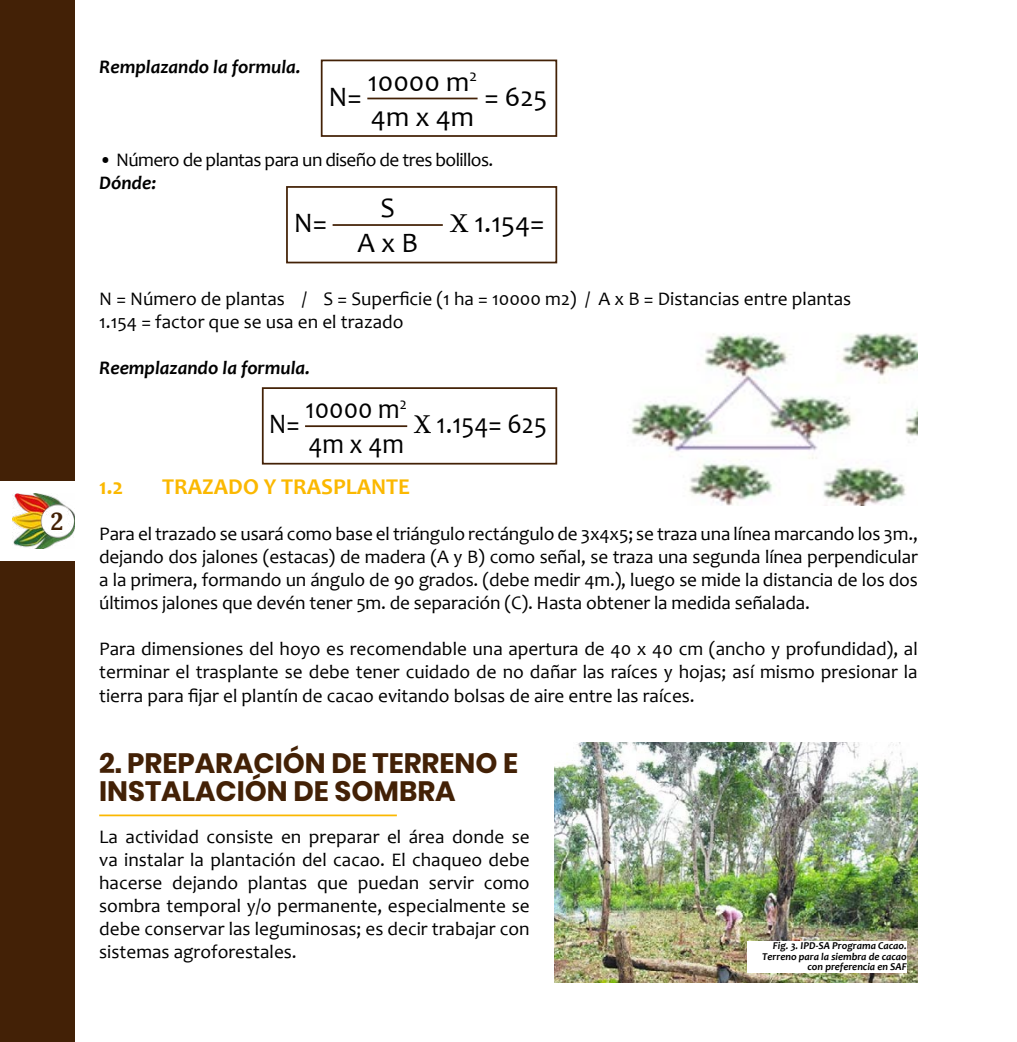
<style>
.page{position:relative;width:1017px;height:1042px;background:#fff}
.page>*{position:absolute;margin:0;border:0;box-sizing:border-box;transform-origin:0 0}
.t1{font:28.35px/35px "Candara";color:#000;text-align:center}
.t2{font:28.35px/35px "Candara";color:#000;scale:.93 1}
.t3{font:700 28px/28px "Poppins";color:#432106}
.t4{font:700 24.5px "Lora";color:#432106}
.t5{font:700 22.75px "Candara";color:#fbb800}
.t6{font:19.25px/23.1px "Candara";color:#000;text-align:justify}
.t7{font:19.25px/23.1px "Candara";letter-spacing:-.03em;color:#000}
.t8{font:italic 700 19.25px "Candara";color:#000}
.t9{font:italic 700 10.5px/10.5px "Candara";color:#000;text-align:right}
.s1{font-weight:700}
.s2{font-weight:700;font-style:italic}
.s3{font-family:"Alice"}
</style>
<div class="page">
<div style="left:0;top:0;width:74px;height:1042px;background:#432106"></div>
<div style="left:0;top:481px;width:99px;height:80px;background:#fff"></div>
<img style="left:13px;top:493px;width:61px;height:56px">
<hr style="left:99px;top:814px;width:298px;height:2px;background:#fbb800">
<svg style="left:286px;top:186px;width:272px;height:78px"></svg>
<svg style="left:261px;top:387px;width:297px;height:78px"></svg>
<img style="left:631px;top:333px;width:287px;height:173px">
<svg style="left:320px;top:59px;width:238px;height:78px"></svg>
<img style="left:554px;top:742px;width:364px;height:241px">
<div style="left:748px;top:941px;width:159px;height:32px;background:#fff"></div>
<p class="t4" style="left:51px;top:505px;width:15px">2</p>
<p class="t8" style="left:99px;top:55px;width:203px">Remplazando la formula.</p>
<h1 class="t1" style="left:368px;top:64px;width:111px;text-align:left">10000 m<sup>2<br></sup>4m x 4m</h1>
<h1 class="t1" style="left:328px;top:79px;width:35px">N=</h1>
<h1 class="t1" style="left:484px;top:79px;width:65px">= 625</h1>
<p class="t7" style="left:99px;top:148px;width:396px"><span class="s1">•</span> Número de plantas para un diseño de tres bolillos.<br><span class="s2">Dónde:</span></p>
<h1 class="t1" style="left:357px;top:190px;width:62px">S<br>A x B</h1>
<h1 class="t1" style="left:294px;top:205px;width:35px">N=</h1>
<h1 class="t1" style="left:450px;top:205px;width:96px"><span class="s3">X</span> 1.154=</h1>
<p class="t6" style="left:99px;top:286px;width:754px">N = Número de plantas / S = Superficie (1 ha = 10000 m2) / A x B = Distancias entre plantas<br>1.154 = factor que se usa en el trazado</p>
<p class="t8" style="left:99px;top:355px;width:212px">Reemplazando la formula.</p>
<h1 class="t2" style="left:306px;top:391px;width:110px">10000 m<sup>2<br></sup>4m x 4m</h1>
<h1 class="t2" style="left:269px;top:406px;width:35px">N=</h1>
<h1 class="t2" style="left:414px;top:406px;width:145px"><span class="s3">X</span> 1.154= 625</h1>
<p class="t5" style="left:99px;top:472px;width:26px">1.2</p>
<p class="t5" style="left:162px;top:472px;width:249px">TRAZADO Y TRASPLANTE</p>
<p class="t6" style="left:99px;top:522px;width:820px">Para el trazado se usará como base el triángulo rectángulo de 3x4x5; se traza una línea marcando los 3m., dejando dos jalones (estacas) de madera (A y B) como señal, se traza una segunda línea perpendicular a la primera, formando un ángulo de 90 grados. (debe medir 4m.), luego se mide la distancia de los dos últimos jalones que devén tener 5m. de separación (C). Hasta obtener la medida señalada.</p>
<p class="t6" style="left:99px;top:637px;width:820px">Para dimensiones del hoyo es recomendable una apertura de 40 x 40 cm (ancho y profundidad), al terminar el trasplante se debe tener cuidado de no dañar las raíces y hojas; así mismo presionar la tierra para fijar el plantín de cacao evitando bolsas de aire entre las raíces.</p>
<h2 class="t3" style="left:99px;top:749px;width:420px">2. PREPARACIÓN DE TERRENO E<br>INSTALACIÓN DE SOMBRA</h2>
<p class="t6" style="left:99px;top:824px;width:432px">La actividad consiste en preparar el área donde se va instalar la plantación del cacao. El chaqueo debe hacerse dejando plantas que puedan servir como sombra temporal y/o permanente, especialmente se debe conservar las leguminosas; es decir trabajar con sistemas agroforestales.</p>
<p class="t9" style="left:762px;top:940px;width:146px">Fig. 3. IPD-SA Programa Cacao.<br>Terreno para la siembra de cacao con preferencia en SAF</p>
</div>
